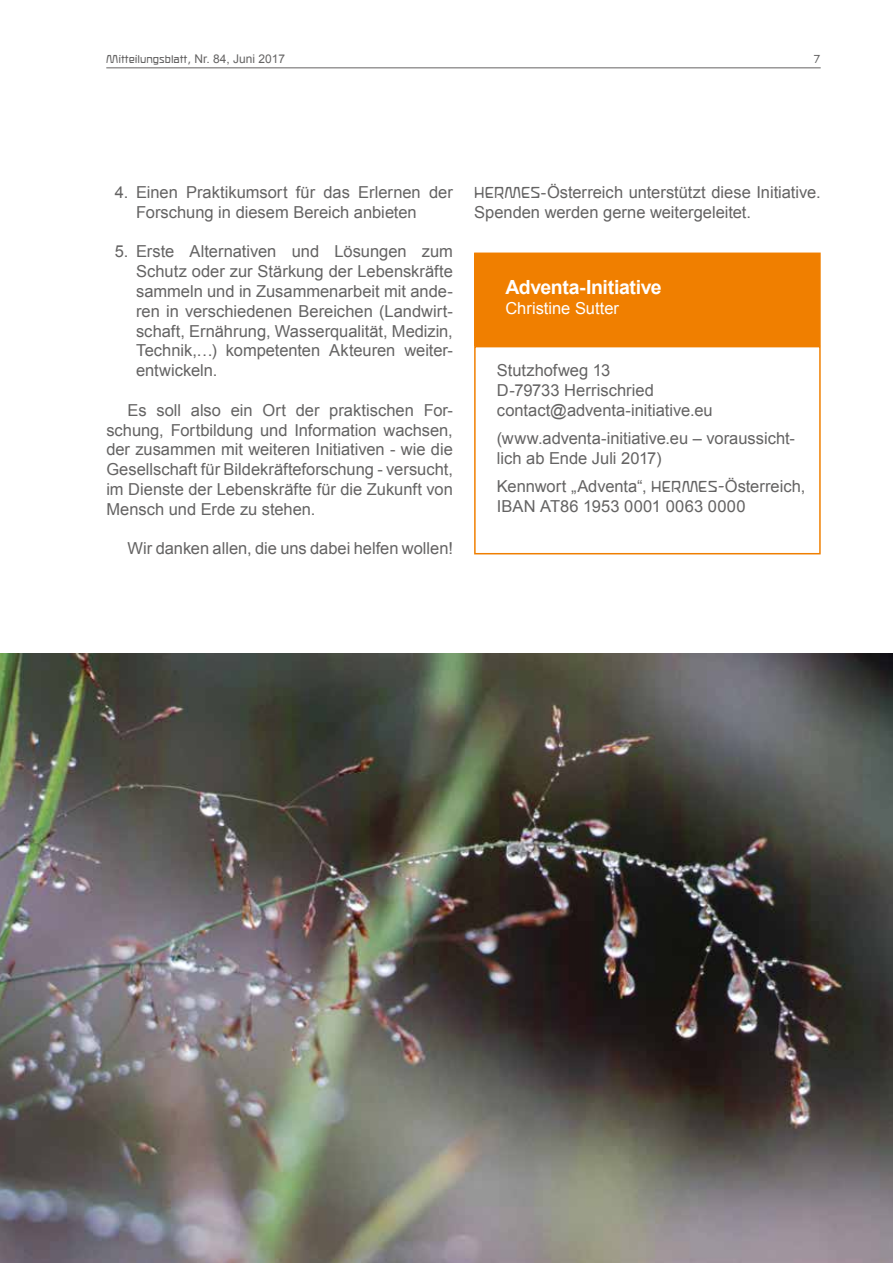
<style>
.page{position:relative;width:893px;height:1263px;background:#fff}
.page>*{position:absolute;margin:0;border:0;box-sizing:border-box;transform-origin:0 0}
.t1{font:700 19.5px "Arial";letter-spacing:-.02em;color:#fff}
.t2{font:16.5px/19.8px "Arial";color:#646363}
.t3{font:16.5px "Arial";letter-spacing:-.005em;color:#fff}
.t4{font:12px "ROBIRKE";color:#646363}
.s1{font-family:"Arial"}
.s2{font-family:"ROBIRKE"}
</style>
<div class="page">
<img style="left:0;top:653px;width:893px;height:610px">
<div style="left:475px;top:253px;width:345px;height:92px;background:#f07f00"></div>
<div style="left:474px;top:253px;width:347px;height:93px;border:2px solid #f07f00"></div>
<div style="left:474px;top:346px;width:347px;height:208px;border:2px solid #f07f00"></div>
<hr style="left:106px;top:68px;width:715px;height:1px;background:#646363">
<p class="t4" style="left:106px;top:53px;width:180px">Mitteilungsblatt, <span class="s1">Nr. 84, Juni 2017</span></p>
<p class="t4" style="left:813px;top:52px;width:9px">7</p>
<p class="t2" style="left:136px;top:182px;width:318px;text-indent:-21px">4. Einen Praktikumsort für das Erlernen der<br>Forschung in diesem Bereich anbieten</p>
<p class="t2" style="left:136px;top:242px;width:318px;text-align:justify;text-indent:-21px">5. Erste Alternativen und Lösungen zum Schutz oder zur Stärkung der Lebenskräfte sammeln und in Zusammenarbeit mit ande&shy;ren in verschiedenen Bereichen (Landwirt&shy;schaft, Ernährung, Wasserqualität, Medizin, Technik,…) kompetenten Akteuren weiter&shy;entwickeln.</p>
<p class="t2" style="left:106px;top:400px;width:348px;text-align:justify;text-indent:21px">Es soll also ein Ort der praktischen For&shy;schung, Fortbildung und Information wachsen, der zusammen mit weiteren Initiativen - wie die Gesellschaft für Bildekräfteforschung - versucht, im Dienste der Lebenskräfte für die Zukunft von Mensch und Erde zu stehen.</p>
<p class="t2" style="left:128px;top:539px;width:327px">Wir danken allen, die uns dabei helfen wollen!</p>
<p class="t2" style="left:474px;top:182px;width:348px"><span class="s2">HERMES</span>-Österreich unterstützt diese Initiative.<br>Spenden werden gerne weitergeleitet.</p>
<p class="t1" style="left:505px;top:274px;width:158px">Adventa-Initiative</p>
<p class="t3" style="left:505px;top:297px;width:115px">Christine Sutter</p>
<p class="t2" style="left:497px;top:361px;width:217px">Stutzhofweg 13<br>D-79733 Herrischried contact@adventa-initiative.eu</p>
<p class="t2" style="left:497px;top:429px;width:300px">(www.adventa-initiative.eu – voraussicht&shy;lich ab Ende Juli 2017)</p>
<p class="t2" style="left:497px;top:477px;width:310px">Kennwort „Adventa“, <span class="s2">HERMES-</span>Österreich,<br>IBAN AT86 1953 0001 0063 0000</p>
</div>
